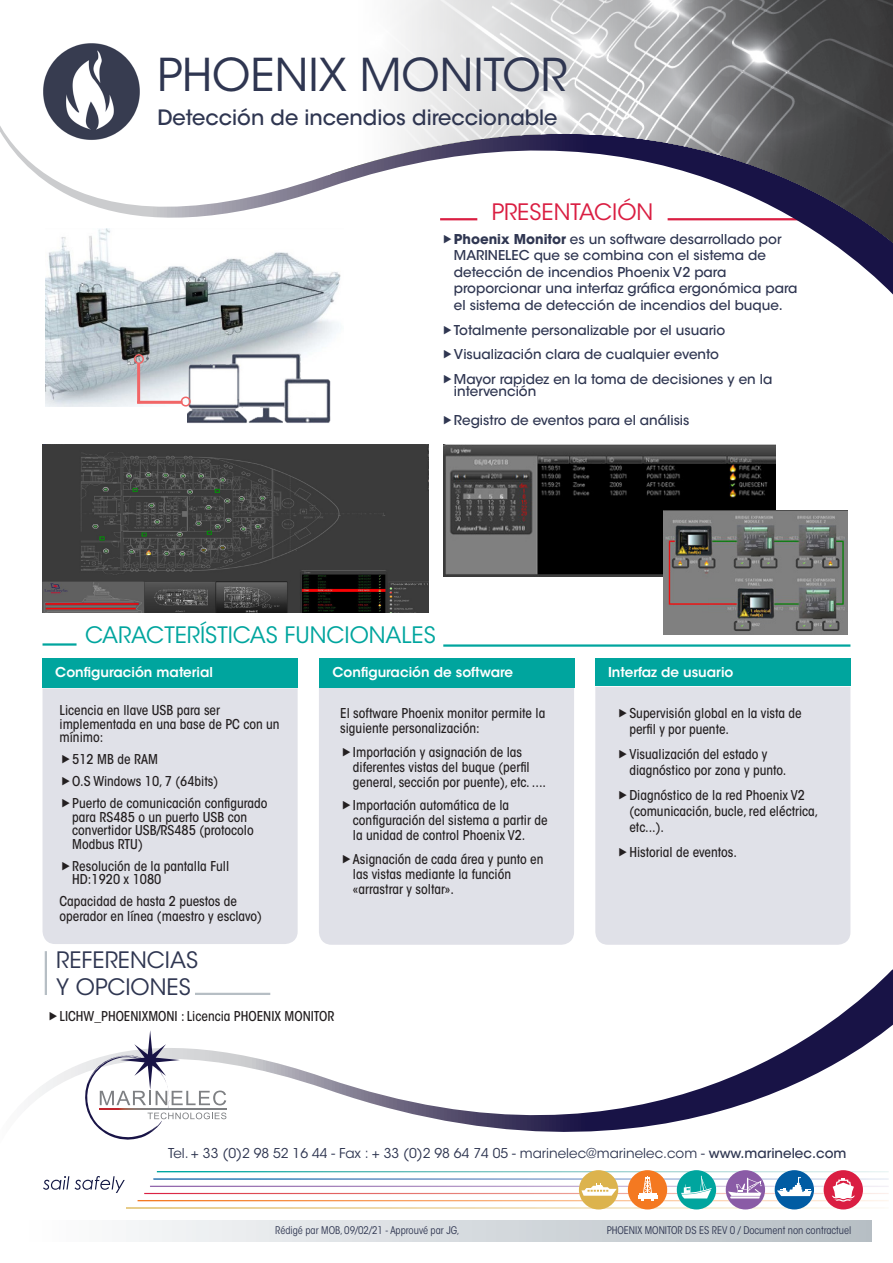
<style>
.page{position:relative;width:893px;height:1263px;background:#fff}
.page>*{position:absolute;margin:0;border:0;box-sizing:border-box;transform-origin:0 0}
.t1{font:45px "ITC Avant Garde Std";color:#2f3651}
.t2{font:22.5px "ITC Avant Garde Std";color:#00a59e}
.t3{font:22.5px/27px "ITC Avant Garde Std";color:#2f3651}
.t4{font:22.5px "ITC Avant Garde Std";color:#da1e42}
.t5{font:500 21px "ITC Avant Garde Std";color:#2f3651}
.Style_de_paragraphe{font:500 condensed 13.5px/15px "ITC Avant Garde Std";color:#231f20}
.t6{font:500 13.5px/16.5px "ITC Avant Garde Std";color:#2f3651}
.t7{font:13.5px "ITC Avant Garde Std";color:#2f3651}
.t8{font:600 13.5px "ITC Avant Garde Std";color:#fff}
.t9{font:condensed 10.5px "ITC Avant Garde Std";color:#2f3651}
.s1{font-weight:700}
.s2{font-weight:500}
</style>
<div class="page">
<svg style="left:0;top:126px;width:893px;height:150px"></svg>
<img style="left:331px;top:0;width:562px;height:243px">
<svg style="left:327px;top:0;width:455px;height:177px"></svg>
<div style="left:595px;top:658px;width:255px;height:28px;background:#00a59e"></div>
<div style="left:595px;top:687px;width:255px;height:258px;background:#e0e1e8"></div>
<div style="left:319px;top:687px;width:255px;height:258px;background:#e0e1e8"></div>
<div style="left:43px;top:688px;width:255px;height:256px;background:#e0e1e8"></div>
<div style="left:43px;top:658px;width:255px;height:30px;background:#00a59e"></div>
<hr style="left:43px;top:643px;width:34px;height:3px;background:#00a59e">
<hr style="left:443px;top:644px;width:407px;height:3px;background:#00a59e">
<img style="left:43px;top:43px;width:97px;height:97px">
<img style="left:45px;top:228px;width:298px;height:178px">
<hr style="left:137px;top:364px;width:3px;height:39px;background:#f16667">
<hr style="left:137px;top:401px;width:45px;height:3px;background:#f16667">
<img style="left:187px;top:347px;width:146px;height:76px">
<img style="left:43px;top:444px;width:385px;height:168px">
<hr style="left:45px;top:951px;width:2px;height:44px;background:#b6bec4">
<svg style="left:35px;top:990px;width:858px;height:220px"></svg>
<svg style="left:43px;top:1176px;width:26px;height:14px"></svg>
<svg style="left:75px;top:1176px;width:50px;height:17px"></svg>
<img style="left:126px;top:1171px;width:763px;height:37px">
<div style="left:579px;top:1170px;width:39px;height:39px;background:#dcb34d;border-radius:50%"></div>
<svg style="left:581px;top:1183px;width:36px;height:13px"></svg>
<div style="left:824px;top:1170px;width:39px;height:39px;background:#da1e42;border-radius:50%"></div>
<svg style="left:832px;top:1178px;width:23px;height:23px"></svg>
<div style="left:775px;top:1170px;width:39px;height:39px;background:#015ca3;border-radius:50%"></div>
<svg style="left:777px;top:1177px;width:35px;height:19px"></svg>
<div style="left:677px;top:1170px;width:39px;height:39px;background:#00a59e;border-radius:50%"></div>
<svg style="left:681px;top:1176px;width:31px;height:22px"></svg>
<div style="left:628px;top:1170px;width:39px;height:39px;background:#f47921;border-radius:50%"></div>
<div style="left:639px;top:1193px;width:17px;height:5px;background:#fff"></div>
<hr style="left:638px;top:1195px;width:19px;height:3px;background:#fff">
<svg style="left:641px;top:1176px;width:13px;height:25px"></svg>
<div style="left:726px;top:1170px;width:39px;height:39px;background:#8a5ba6;border-radius:50%"></div>
<svg style="left:728px;top:1178px;width:34px;height:20px"></svg>
<svg style="left:83px;top:1030px;width:143px;height:109px"></svg>
<svg style="left:100px;top:1108px;width:126px;height:1px"></svg>
<div style="left:22px;top:1220px;width:850px;height:22px;background:linear-gradient(to right,#fdfdfe,#b5bdc3)"></div>
<div style="left:320px;top:658px;width:255px;height:30px;background:#00a59e"></div>
<div style="left:134px;top:354px;width:10px;height:10px;border:2px solid #f16667;border-radius:50%"></div>
<div style="left:181px;top:396px;width:10px;height:11px;border:2px solid #f16667;border-radius:50%"></div>
<img style="left:444px;top:445px;width:332px;height:131px">
<img style="left:664px;top:511px;width:183px;height:124px">
<svg style="left:619px;top:709px;width:8px;height:8px"></svg>
<svg style="left:619px;top:750px;width:8px;height:8px"></svg>
<svg style="left:619px;top:791px;width:8px;height:8px"></svg>
<svg style="left:619px;top:848px;width:8px;height:8px"></svg>
<svg style="left:343px;top:747px;width:7px;height:9px"></svg>
<svg style="left:343px;top:801px;width:7px;height:8px"></svg>
<svg style="left:343px;top:854px;width:7px;height:9px"></svg>
<svg style="left:62px;top:755px;width:8px;height:9px"></svg>
<svg style="left:62px;top:777px;width:8px;height:9px"></svg>
<svg style="left:62px;top:799px;width:8px;height:9px"></svg>
<svg style="left:62px;top:862px;width:8px;height:8px"></svg>
<svg style="left:444px;top:235px;width:7px;height:8px"></svg>
<svg style="left:50px;top:1012px;width:7px;height:8px"></svg>
<p class="t1" style="left:157px;top:48px;width:411px">PHOENIX MONITOR</p>
<p class="t5" style="left:157px;top:104px;width:402px">Detección de incendios direccionable</p>
<p class="t4" style="left:492px;top:199px;width:163px">PRESENTACIÓN</p>
<p class="t6" style="left:454px;top:231px;width:345px"><span class="s1">Phoenix Monitor</span> es un software desarrollado por MARINELEC que se combina con el sistema de detección de incendios Phoenix V2 para proporcionar una interfaz gráfica ergonómica para el sistema de detección de incendios del buque.</p>
<p class="t6" style="left:454px;top:322px;width:273px">Totalmente personalizable por el usuario</p>
<p class="t6" style="left:454px;top:346px;width:267px">Visualización clara de cualquier evento</p>
<p class="t6" style="left:454px;top:373px;width:320px;line-height:12px">Mayor rapidez en la toma de decisiones y en la intervención</p>
<p class="t6" style="left:454px;top:412px;width:237px">Registro de eventos para el análisis</p>
<p class="t2" style="left:85px;top:621px;width:352px">CARACTERÍSTICAS FUNCIONALES</p>
<p class="t8" style="left:55px;top:664px;width:159px">Configuración material</p>
<p class="Style_de_paragraphe" style="left:60px;top:704px;width:222px;line-height:13.5px">Licencia en llave USB para ser implementada en una base de PC con un mínimo:</p>
<p class="Style_de_paragraphe" style="left:72px;top:752px;width:87px">512 MB de RAM</p>
<p class="Style_de_paragraphe" style="left:72px;top:774px;width:147px">O.S Windows 10, 7 (64bits)</p>
<p class="Style_de_paragraphe" style="left:72px;top:797px;width:197px;line-height:13.5px">Puerto de comunicación configurado para RS485 o un puerto USB con convertidor USB/RS485 (protocolo<br>Modbus RTU)</p>
<p class="Style_de_paragraphe" style="left:72px;top:859px;width:158px;line-height:13.5px">Resolución de la pantalla Full<br>HD:1920 x 1080</p>
<p class="Style_de_paragraphe" style="left:60px;top:894px;width:204px">Capacidad de hasta 2 puestos de operador en línea (maestro y esclavo)</p>
<p class="t8" style="left:332px;top:664px;width:182px">Configuración de software</p>
<p class="Style_de_paragraphe" style="left:340px;top:706px;width:207px">El software Phoenix monitor permite la siguiente personalización:</p>
<p class="Style_de_paragraphe" style="left:353px;top:744px;width:195px">Importación y asignación de las diferentes vistas del buque (perfil general, sección por puente), etc. ....</p>
<p class="Style_de_paragraphe" style="left:353px;top:798px;width:196px">Importación automática de la configuración del sistema a partir de la unidad de control Phoenix V2.</p>
<p class="Style_de_paragraphe" style="left:353px;top:851px;width:192px">Asignación de cada área y punto en las vistas mediante la función «arrastrar y soltar».</p>
<p class="t3" style="left:56px;top:946px;width:143px">REFERENCIAS<br>Y OPCIONES</p>
<p class="Style_de_paragraphe" style="left:60px;top:1008px;width:276px">LICHW_PHOENIXMONI : Licencia PHOENIX MONITOR</p>
<p class="t8" style="left:608px;top:664px;width:127px">Interfaz de usuario</p>
<p class="Style_de_paragraphe" style="left:629px;top:705px;width:174px;line-height:16.2px">Supervisión global en la vista de perfil y por puente.</p>
<p class="Style_de_paragraphe" style="left:629px;top:746px;width:158px;line-height:16.2px">Visualización del estado y diagnóstico por zona y punto.</p>
<p class="Style_de_paragraphe" style="left:629px;top:787px;width:191px;line-height:16.2px">Diagnóstico de la red Phoenix V2 (comunicación, bucle, red eléctrica, etc...).</p>
<p class="Style_de_paragraphe" style="left:629px;top:844px;width:109px">Historial de eventos.</p>
<p class="t7" style="left:168px;top:1145px;width:680px">Tel. + 33 (0)2 98 52 16 44 - Fax : + 33 (0)2 98 64 74 05 - marinelec@marinelec.com - <span class="s2">www.marinelec.com</span></p>
<p class="t9" style="left:275px;top:1223px;width:186px">Rédigé par MOB, 09/02/21 - Approuvé par JG,</p>
<p class="t9" style="left:607px;top:1223px;width:246px">PHOENIX MONITOR DS ES REV 0 / Document non contractuel</p>
</div>
